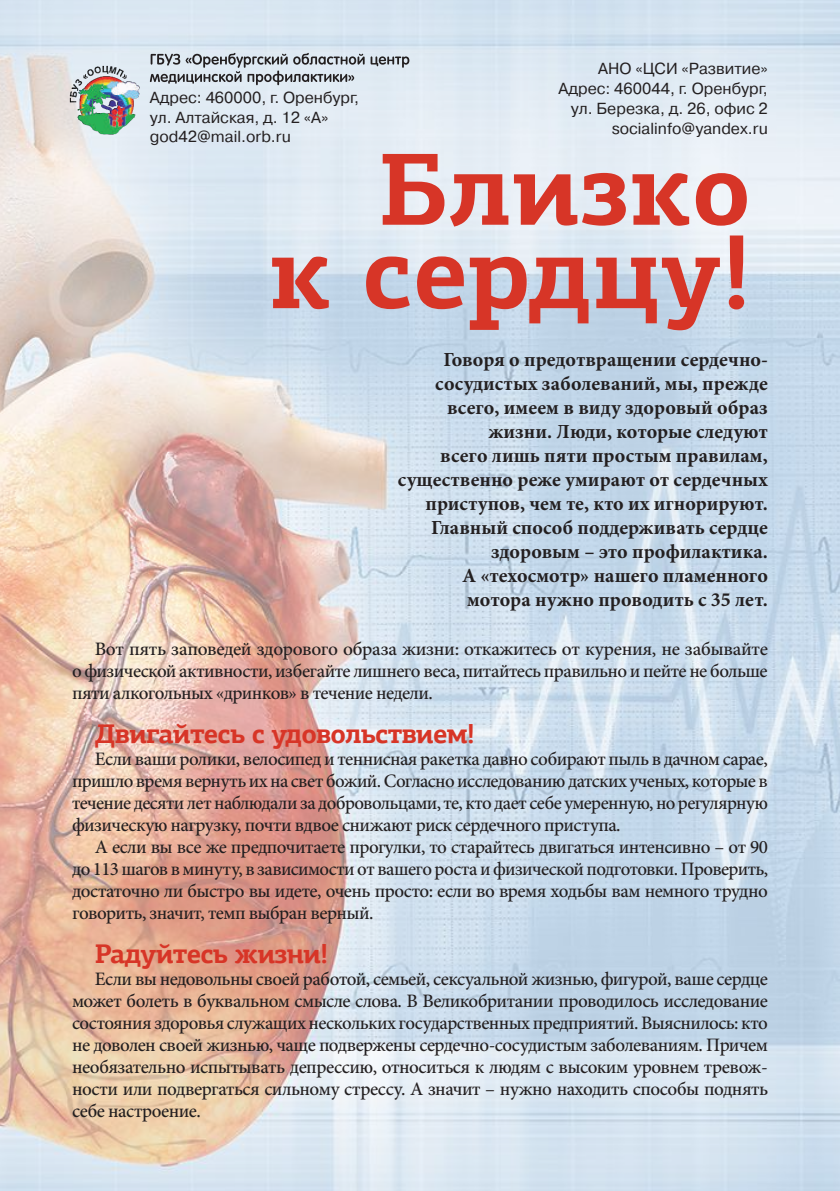
<style>
.page{position:relative;width:840px;height:1191px;background:#fff}
.page>*{position:absolute;margin:0;border:0;box-sizing:border-box;transform-origin:0 0}
.t1{font:700 103px/83.4px "PF Agora Slab Pro";color:#d73527;text-align:right}
.t2{font:700 27px "PF Agora Slab Pro";letter-spacing:-.03em;color:#d73527}
.t3{font:700 20px/24px "Minion Pro";color:#231f20;text-align:right}
.t4{font:500 19px/22px "Minion Pro";letter-spacing:-.03em;color:#231f20;text-align:justify}
.t5{font:16px/19.8px "Pragmatica C";color:#231f20;text-align:right}
</style>
<div class="page">
<img style="left:0;top:0;width:839px;height:1191px">
<img style="left:65px;top:62px;width:80px;height:77px">
<svg style="left:150px;top:53px;width:259px;height:32px"></svg>
<p class="t5" style="left:150px;top:87px;width:211px;text-align:left">Адрес: 460000, г. Оренбург, ул. Алтайская, д. 12 «А» god42@mail.orb.ru</p>
<p class="t5" style="left:558px;top:59px;width:211px">АНО «ЦСИ «Развитие»<br>Адрес: 460044, г. Оренбург, ул. Березка, д. 26, офис 2 socialinfo@yandex.ru</p>
<h1 class="t1" style="left:269px;top:147px;width:482px">Близко<br>к сердцу!</h1>
<p class="t3" style="left:398px;top:347px;width:371px">Говоря о предотвращении сердечно&shy;сосудистых заболеваний, мы, прежде всего, имеем в виду здоровый образ жизни. Люди, которые следуют<br>всего лишь пяти простым правилам, существенно реже умирают от сердечных приступов, чем те, кто их игнорируют.<br>Главный способ поддерживать сердце здоровым – это профилактика.<br>А «техосмотр» нашего пламенного мотора нужно проводить с 35 лет.</p>
<p class="t4" style="left:72px;top:637px;width:697px;text-indent:23px">Вот пять заповедей здорового образа жизни: откажитесь от курения, не забывайте о физической активности, избегайте лишнего веса, питайтесь правильно и пейте не больше пяти алкогольных «дринков» в течение недели.</p>
<h2 class="t2" style="left:95px;top:716px;width:381px">Двигайтесь с удовольствием!</h2>
<p class="t4" style="left:72px;top:747px;width:697px;text-indent:23px">Если ваши ролики, велосипед и теннисная ракетка давно собирают пыль в дачном сарае, пришло время вернуть их на свет божий. Согласно исследованию датских ученых, которые в течение десяти лет наблюдали за добровольцами, те, кто дает себе умеренную, но регулярную физическую нагрузку, почти вдвое снижают риск сердечного приступа.</p>
<p class="t4" style="left:72px;top:835px;width:697px;text-indent:23px">А если вы все же предпочитаете прогулки, то старайтесь двигаться интенсивно – от 90 до 113 шагов в минуту, в зависимости от вашего роста и физической подготовки. Проверить, достаточно ли быстро вы идете, очень просто: если во время ходьбы вам немного трудно говорить, значит, темп выбран верный.</p>
<h2 class="t2" style="left:95px;top:936px;width:234px">Радуйтесь жизни!</h2>
<p class="t4" style="left:72px;top:967px;width:697px;text-indent:23px">Если вы недовольны своей работой, семьей, сексуальной жизнью, фигурой, ваше сердце может болеть в буквальном смысле слова. В Великобритании проводилось исследование состояния здоровья служащих нескольких государственных предприятий. Выяснилось: кто не доволен своей жизнью, чаще подвержены сердечно-сосудистым заболеваниям. Причем необязательно испытывать депрессию, относиться к людям с высоким уровнем тревож&shy;ности или подвергаться сильному стрессу. А значит – нужно находить способы поднять себе настроение.</p>
</div>
